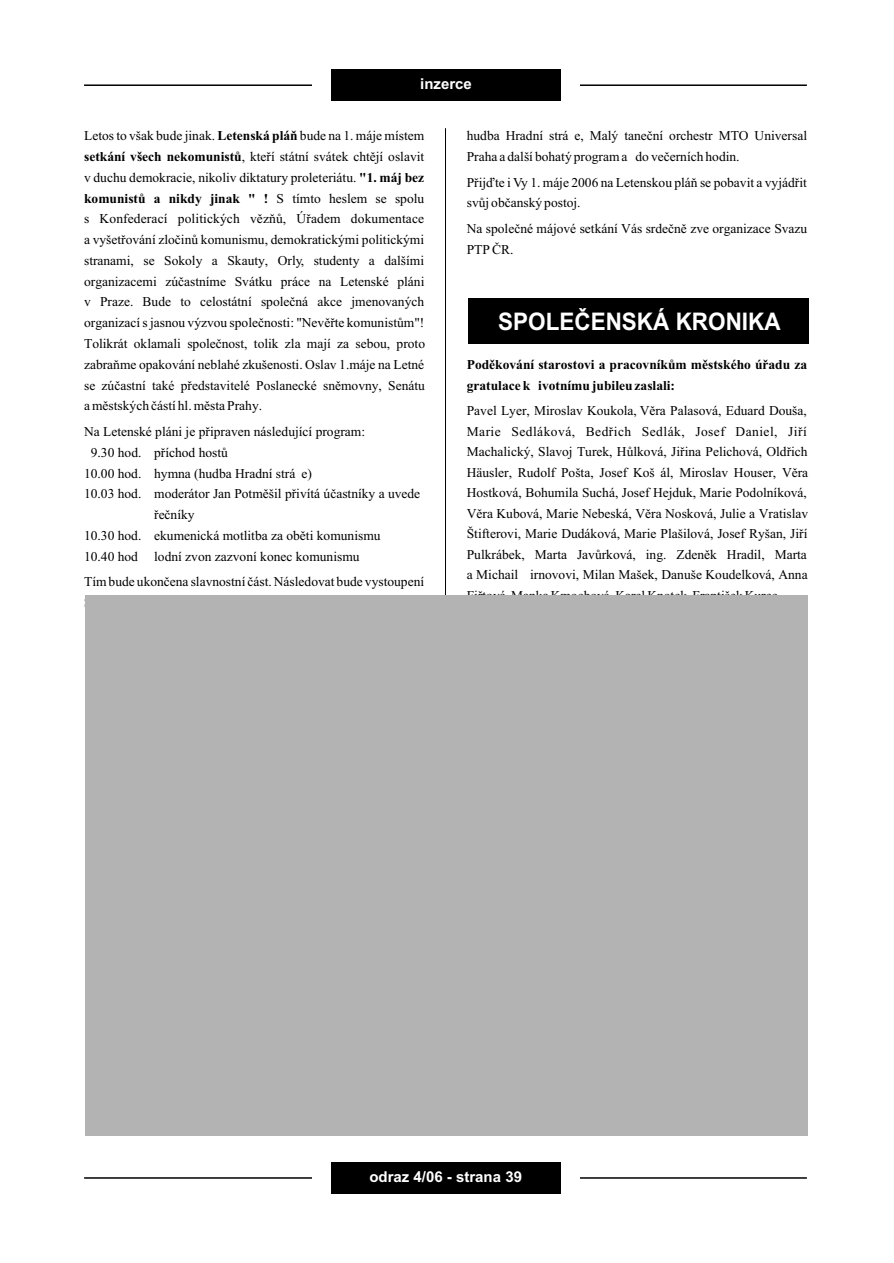
<style>
.page{position:relative;width:894px;height:1263px;background:#fff}
.page>*{position:absolute;margin:0;border:0;box-sizing:border-box;transform-origin:0 0}
.t1{font:700 24.3px "Arial CE";color:#fff;scale:.93 1}
.t2{font:700 15px "Arial CE";color:#fff}
.t3{font:13.5px/20.9px "Times New Roman CE";color:#000}
.t4{font:700 13.5px/20.5px "Times New Roman CE";color:#000}
.s1{font-weight:700}
</style>
<div class="page">
<hr style="left:84px;top:84px;width:723px;height:2px;background:#000">
<div style="left:312px;top:69px;width:268px;height:32px;background:#fff"></div>
<div style="left:331px;top:69px;width:229px;height:32px;background:#000"></div>
<hr style="left:84px;top:1177px;width:723px;height:2px;background:#000">
<div style="left:312px;top:1162px;width:268px;height:32px;background:#fff"></div>
<div style="left:331px;top:1162px;width:229px;height:32px;background:#000"></div>
<div style="left:469px;top:298px;width:340px;height:46px;background:#000"></div>
<hr style="left:445px;top:128px;width:1px;height:478px;background:#000">
<div style="left:85px;top:596px;width:723px;height:540px;background:#b3b3b3"></div>
<p class="t2" style="left:420px;top:78px;width:53px">inzerce</p>
<p class="t3" style="left:84px;top:127px;width:343px;text-align:justify">Letos to však bude jinak. <span class="s1">Letenská pláò</span> bude na 1. máje místem <span class="s1">setkání všech nekomunistù</span>, kteøí státní svátek chtìjí oslavit v duchu demokracie, nikoliv diktatury proleteriátu. <span class="s1">"1. máj bez komunistù a nikdy jinak " !</span> S tímto heslem se spolu s Konfederací politických vìzòù, Úøadem dokumentace a vyšetøování zloèinù komunismu, demokratickými politickými stranami, se Sokoly a Skauty, Orly, studenty a dalšími organizacemi zúèastníme Svátku práce na Letenské pláni v Praze. Bude to celostátní spoleèná akce jmenovaných organizací s jasnou výzvou spoleènosti: "Nevìøte komunistùm"!<br>Tolikrát oklamali spoleènost, tolik zla mají za sebou, proto zabraòme opakování neblahé zkušenosti. Oslav 1.máje na Letné se zúèastní také pøedstavitelé Poslanecké snìmovny, Senátu a mìstských èástí hl. mìsta Prahy.</p>
<p class="t3" style="left:84px;top:422px;width:283px">Na Letenské pláni je pøipraven následující program:</p>
<p class="t3" style="left:91px;top:443px;width:139px">9.30 hod. pøíchod hostù</p>
<p class="t3" style="left:84px;top:464px;width:229px">10.00 hod. hymna (hudba Hradní stráže)</p>
<p class="t3" style="left:84px;top:485px;width:338px">10.03 hod. moderátor Jan Potmìšil pøivítá úèastníky a uvede</p>
<p class="t3" style="left:154px;top:505px;width:42px">øeèníky</p>
<p class="t3" style="left:84px;top:526px;width:298px">10.30 hod. ekumenická motlitba za obìti komunismu</p>
<p class="t3" style="left:84px;top:547px;width:277px">10.40 hod lodní zvon zazvoní konec komunismu</p>
<p class="t3" style="left:84px;top:573px;width:342px">Tím bude ukonèena slavnostní èást. Následovat bude vystoupení</p>
<p class="t3" style="left:467px;top:127px;width:342px">hudba Hradní stráže, Malý taneèní orchestr MTO Universal<br>Praha a další bohatý program až do veèerních hodin.</p>
<p class="t3" style="left:467px;top:173px;width:342px">Pøijïte i Vy 1. máje 2006 na Letenskou pláò se pobavit a vyjádøit svùj obèanský postoj.</p>
<p class="t3" style="left:467px;top:219px;width:342px">Na spoleèné májové setkání Vás srdeènì zve organizace Svazu<br>PTP ÈR.</p>
<h1 class="t1" style="left:498px;top:312px;width:305px">SPOLEÈENSKÁ KRONIKA</h1>
<p class="t4" style="left:467px;top:356px;width:342px">Podìkování starostovi a pracovníkùm mìstského úøadu za gratulace k životnímu jubileu zaslali:</p>
<p class="t3" style="left:467px;top:402px;width:343px;text-align:justify">Pavel Lyer, Miroslav Koukola, Vìra Palasová, Eduard Douša, Marie Sedláková, Bedøich Sedlák, Josef Daniel, Jiøí Machalický, Slavoj Turek, Hùlková, Jiøina Pelichová, Oldøich Häusler, Rudolf Pošta, Josef Koš•ál, Miroslav Houser, Vìra Hostková, Bohumila Suchá, Josef Hejduk, Marie Podolníková, Vìra Kubová, Marie Nebeská, Vìra Nosková, Julie a Vratislav Štifterovi, Marie Dudáková, Marie Plašilová, Josef Ryšan, Jiøí Pulkrábek, Marta Javùrková, ing. Zdenìk Hradil, Marta a Michail Žirnovovi, Milan Mašek, Danuše Koudelková, Anna Fiøtová, Manka Kmochová, Karel Knotek, František Kurec</p>
<p class="t2" style="left:369px;top:1171px;width:154px">odraz 4/06 - strana 39</p>
</div>
